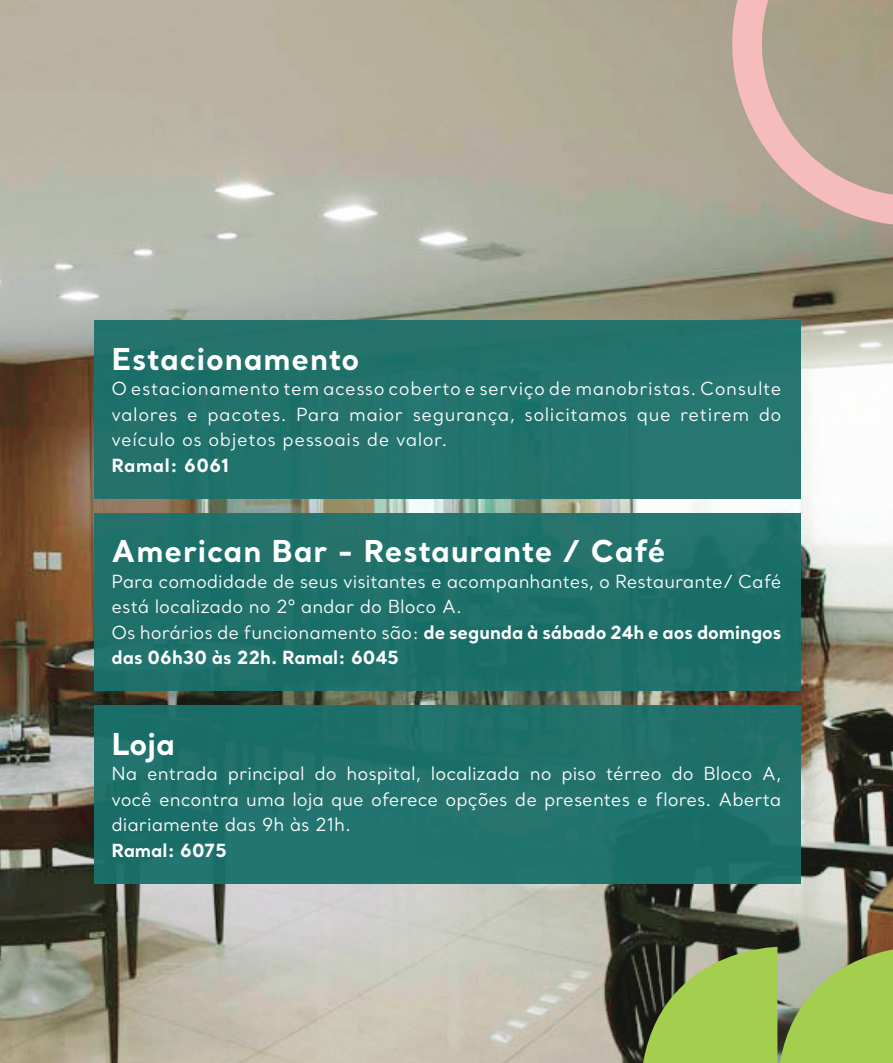
<style>
.page{position:relative;width:893px;height:1063px;background:#fff}
.page>*{position:absolute;margin:0;border:0;box-sizing:border-box;transform-origin:0 0}
.t1{font:700 30px "Santral";letter-spacing:.03em;color:#fff}
.t2{font:18px/25.5px "Santral";color:#fff;text-align:justify}
.t3{font:700 18px "Santral";letter-spacing:.03em;color:#fff}
.t4{font:700 18px "Santral";color:#fff}
.s1{font-weight:700}
</style>
<div class="page">
<img style="left:0;top:0;width:893px;height:1063px">
<svg style="left:732px;top:0;width:161px;height:226px;background:#b9a696"></svg>
<svg style="left:641px;top:947px;width:252px;height:116px;background:#92b152"></svg>
<div style="left:94px;top:513px;width:707px;height:178px;background:#1f706a"></div>
<div style="left:94px;top:706px;width:707px;height:177px;background:#20726c"></div>
<div style="left:94px;top:321px;width:707px;height:177px;background:#24736e"></div>
<h1 class="t1" style="left:112px;top:338px;width:249px">Estacionamento</h1>
<p class="t2" style="left:112px;top:376px;width:671px">O estacionamento tem acesso coberto e serviço de manobristas. Consulte valores e pacotes. Para maior segurança, solicitamos que retirem do veículo os objetos pessoais de valor.</p>
<p class="t3" style="left:112px;top:453px;width:119px">Ramal: 6061</p>
<h1 class="t1" style="left:112px;top:531px;width:555px">American Bar - Restaurante / Café</h1>
<p class="t2" style="left:112px;top:568px;width:671px;text-align:left">Para comodidade de seus visitantes e acompanhantes, o Restaurante/ Café está localizado no 2º andar do Bloco A.<br>Os horários de funcionamento são: <span class="s1">de segunda à sábado 24h e aos domingos das 06h30 às 22h. Ramal: 6045</span></p>
<h1 class="t1" style="left:112px;top:723px;width:65px">Loja</h1>
<p class="t2" style="left:112px;top:761px;width:671px">Na entrada principal do hospital, localizada no piso térreo do Bloco A, você encontra uma loja que oferece opções de presentes e flores. Aberta diariamente das 9h às 21h.</p>
<p class="t4" style="left:112px;top:838px;width:117px">Ramal: 6075</p>
</div>
